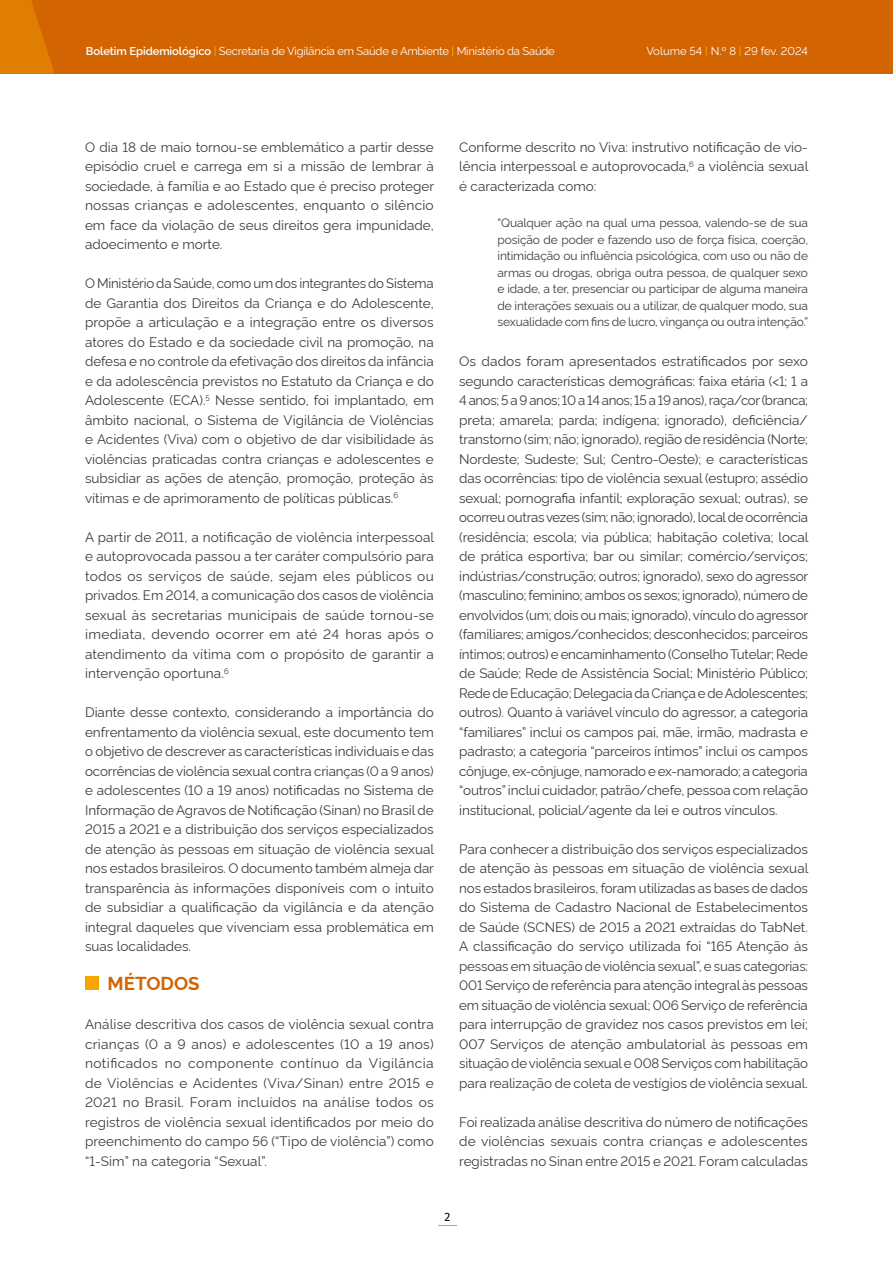
<style>
.page{position:relative;width:893px;height:1263px;background:#fff}
.page>*{position:absolute;margin:0;border:0;box-sizing:border-box;transform-origin:0 0}
.t1{font:700 18.75px "Rawline";color:#d26402}
.t2{font:13.5px/19.5px "Rawline";color:#3c3c3b;text-align:justify}
.t3{font:12px/16.5px "Rawline";letter-spacing:-.01em;color:#3c3c3b;text-align:justify}
.t4{font:12px "Fira Sans";color:#000}
.t5{font:11.25px "Rawline";letter-spacing:-.02em;color:#fff}
.t6{font:11.25px "Rawline";color:#fff}
.s1{font-weight:600}
.s2{font-weight:500;color:#f7a600}
</style>
<div class="page">
<div style="left:0;top:0;width:893px;height:74px;background:#d26402"></div>
<svg style="left:438px;top:1225px;width:19px;height:1px"></svg>
<svg style="left:0;top:0;width:54px;height:74px"></svg>
<div style="left:85px;top:976px;width:14px;height:14px;background:#f7a600"></div>
<p class="t5" style="left:86px;top:42px;width:470px"><span class="s1">Boletim Epidemiológico</span> <span class="s2">|</span> Secretaria de Vigilância em Saúde e Ambiente <span class="s2">|</span> Ministério da Saúde</p>
<p class="t6" style="left:646px;top:43px;width:163px">Volume 54 <span class="s2">|</span> N.º 8 <span class="s2">|</span> 29 fev. 2024</p>
<p class="t2" style="left:85px;top:136px;width:350px">O dia 18 de maio tornou-se emblemático a partir desse episódio cruel e carrega em si a missão de lembrar à sociedade, à família e ao Estado que é preciso proteger nossas crianças e adolescentes, enquanto o silêncio em face da violação de seus direitos gera impunidade, adoecimento e morte.</p>
<p class="t2" style="left:85px;top:272px;width:350px">O Ministério da Saúde, como um dos integrantes do Sistema de Garantia dos Direitos da Criança e do Adolescente, propõe a articulação e a integração entre os diversos atores do Estado e da sociedade civil na promoção, na defesa e no controle da efetivação dos direitos da infância e da adolescência previstos no Estatuto da Criança e do Adolescente (ECA).<sup>5</sup> Nesse sentido, foi implantado, em âmbito nacional, o Sistema de Vigilância de Violências e Acidentes (Viva) com o objetivo de dar visibilidade às violências praticadas contra crianças e adolescentes e subsidiar as ações de atenção, promoção, proteção às vítimas e de aprimoramento de políticas públicas.<sup>6</sup></p>
<p class="t2" style="left:85px;top:526px;width:351px">A partir de 2011, a notificação de violência interpessoal e autoprovocada passou a ter caráter compulsório para todos os serviços de saúde, sejam eles públicos ou privados. Em 2014, a comunicação dos casos de violência sexual às secretarias municipais de saúde tornou-se imediata, devendo ocorrer em até 24 horas após o atendimento da vítima com o propósito de garantir a intervenção oportuna.<sup>6</sup></p>
<p class="t2" style="left:85px;top:701px;width:351px">Diante desse contexto, considerando a importância do enfrentamento da violência sexual, este documento tem o objetivo de descrever as características individuais e das ocorrências de violência sexual contra crianças (0 a 9 anos) e adolescentes (10 a 19 anos) notificadas no Sistema de Informação de Agravos de Notificação (Sinan) no Brasil de 2015 a 2021 e a distribuição dos serviços especializados de atenção às pessoas em situação de violência sexual nos estados brasileiros. O documento também almeja dar transparência às informações disponíveis com o intuito de subsidiar a qualificação da vigilância e da atenção integral daqueles que vivenciam essa problemática em suas localidades.</p>
<h1 class="t1" style="left:108px;top:969px;width:93px">MÉTODOS</h1>
<p class="t2" style="left:85px;top:1013px;width:350px">Análise descritiva dos casos de violência sexual contra crianças (0 a 9 anos) e adolescentes (10 a 19 anos) notificados no componente contínuo da Vigilância de Violências e Acidentes (Viva/Sinan) entre 2015 e 2021 no Brasil. Foram incluídos na análise todos os registros de violência sexual identificados por meio do preenchimento do campo 56 (“Tipo de violência”) como “1-Sim” na categoria “Sexual”.</p>
<p class="t2" style="left:459px;top:136px;width:351px">Conforme descrito no Viva: instrutivo notificação de vio&shy;lência interpessoal e autoprovocada,<sup>6</sup> a violência sexual é caracterizada como:</p>
<p class="t3" style="left:497px;top:213px;width:312px">“Qualquer ação na qual uma pessoa, valendo-se de sua posição de poder e fazendo uso de força física, coerção, intimidação ou influência psicológica, com uso ou não de armas ou drogas, obriga outra pessoa, de qualquer sexo e idade, a ter, presenciar ou participar de alguma maneira de interações sexuais ou a utilizar, de qualquer modo, sua sexualidade com fins de lucro, vingança ou outra intenção.”</p>
<p class="t2" style="left:459px;top:350px;width:351px">Os dados foram apresentados estratificados por sexo segundo características demográficas: faixa etária (&lt;1; 1 a 4 anos; 5 a 9 anos; 10 a 14 anos; 15 a 19 anos), raça/cor (branca; preta; amarela; parda; indígena; ignorado), deficiência/ transtorno (sim; não; ignorado), região de residência (Norte; Nordeste; Sudeste; Sul; Centro-Oeste); e características das ocorrências: tipo de violência sexual (estupro; assédio sexual; pornografia infantil; exploração sexual; outras), se ocorreu outras vezes (sim; não; ignorado), local de ocorrência (residência; escola; via pública; habitação coletiva; local de prática esportiva; bar ou similar; comércio/serviços; indústrias/construção; outros; ignorado), sexo do agressor (masculino; feminino; ambos os sexos; ignorado), número de envolvidos (um; dois ou mais; ignorado), vínculo do agressor (familiares; amigos/conhecidos; desconhecidos; parceiros íntimos; outros) e encaminhamento (Conselho Tutelar; Rede de Saúde; Rede de Assistência Social; Ministério Público; Rede de Educação; Delegacia da Criança e de Adolescentes; outros). Quanto à variável vínculo do agressor, a categoria “familiares” inclui os campos pai, mãe, irmão, madrasta e padrasto; a categoria “parceiros íntimos” inclui os campos cônjuge, ex-cônjuge, namorado e ex-namorado; a categoria “outros” inclui cuidador, patrão/chefe, pessoa com relação institucional, policial/agente da lei e outros vínculos.</p>
<p class="t2" style="left:459px;top:838px;width:351px">Para conhecer a distribuição dos serviços especializados de atenção às pessoas em situação de violência sexual nos estados brasileiros, foram utilizadas as bases de dados do Sistema de Cadastro Nacional de Estabelecimentos de Saúde (SCNES) de 2015 a 2021 extraídas do TabNet.<br>A classificação do serviço utilizada foi “165 Atenção às pessoas em situação de violência sexual”, e suas categorias:<br>001 Serviço de referência para atenção integral às pessoas em situação de violência sexual; 006 Serviço de referência para interrupção de gravidez nos casos previstos em lei; 007 Serviços de atenção ambulatorial às pessoas em situação de violência sexual e 008 Serviços com habilitação para realização de coleta de vestígios de violência sexual.</p>
<p class="t2" style="left:459px;top:1111px;width:350px">Foi realizada análise descritiva do número de notificações de violências sexuais contra crianças e adolescentes registradas no Sinan entre 2015 e 2021. Foram calculadas</p>
<p class="t4" style="left:445px;top:1207px;width:7px">2</p>
</div>
